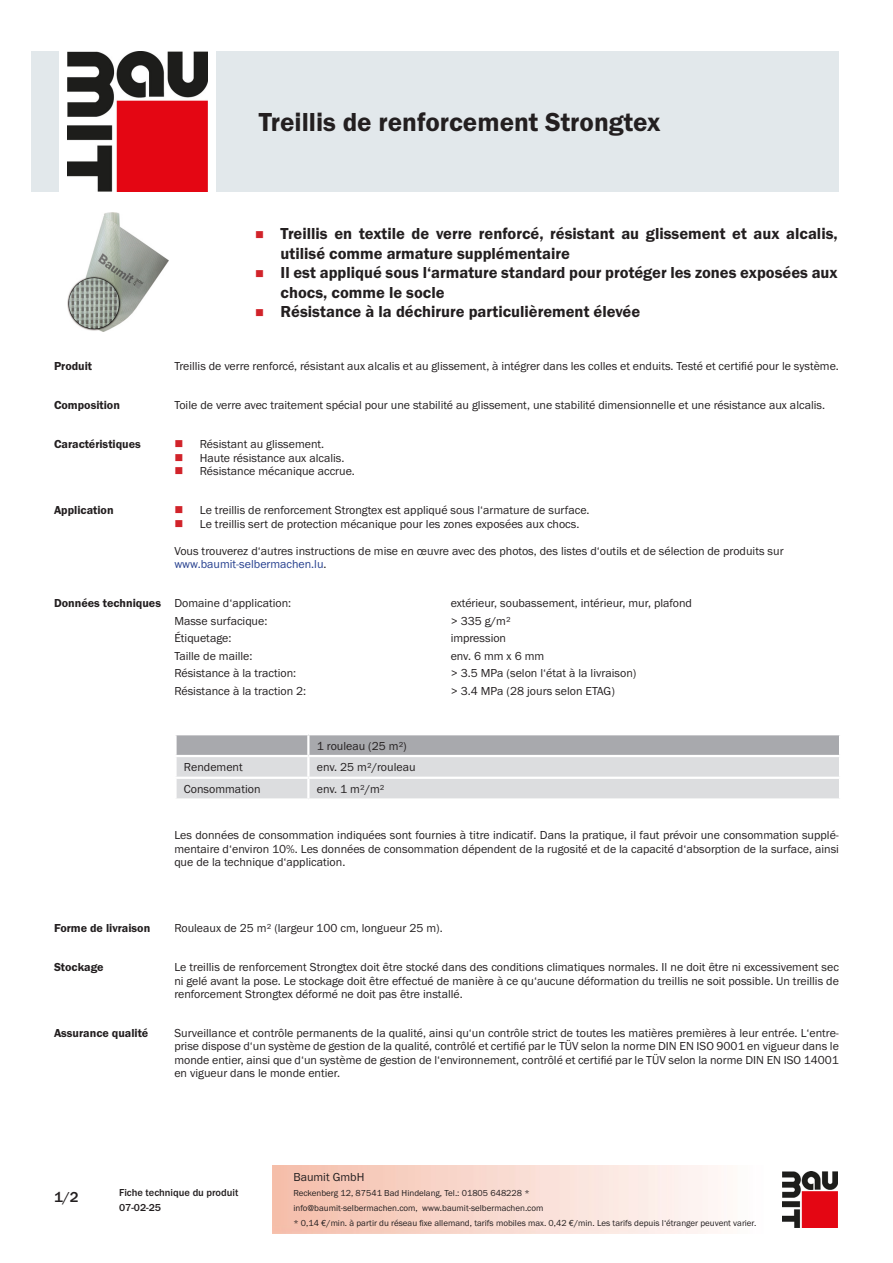
<style>
.page{position:relative;width:893px;height:1263px;background:#fff}
.page>*{position:absolute;margin:0;border:0;box-sizing:border-box;transform-origin:0 0}
.PDS_Produktname{font:27px "BM Franklin Gothic URW Dem";color:#231f20}
.t1{font:16.5px/19.5px "BM Franklin Gothic URW Dem";color:#231f20}
.t2{font:500 15px "BM Franklin Gothic URW";color:#231f20}
.PDS_Standard{font:12px/13.5px "BM Franklin Gothic URW Boo";color:#231f20;text-align:justify}
.PDS_Standard_linksbü{font:12px "BM Franklin Gothic URW Boo";color:#231f20}
.PDS_Header{font:12px "BM Franklin Gothic URW Dem";color:#231f20}
.PDS_Standard-2{font:12px "BM Franklin Gothic URW Boo";color:#253f8e}
.t3{font:500 10.5px/15px "BM Franklin Gothic URW";color:#231f20}
.t4{font:9px/15px "BM Franklin Gothic URW Boo";color:#231f20}
.s1{color:#231f20}
</style>
<div class="page">
<img style="left:782px;top:1171px;width:56px;height:56px">
<div style="left:32px;top:51px;width:27px;height:140px;background:#e2e8eb"></div>
<img style="left:68px;top:51px;width:139px;height:140px">
<div style="left:216px;top:51px;width:623px;height:140px;background:#e2e8eb"></div>
<img style="left:68px;top:213px;width:100px;height:119px">
<svg style="left:175px;top:734px;width:665px;height:65px;background:#cfd0d3"></svg>
<hr style="left:308px;top:798px;width:533px;height:3px;background:#fff">
<p class="PDS_Produktname" style="left:259px;top:106px;width:403px">Treillis de renforcement Strongtex</p>
<p class="t1" style="left:281px;top:224px;width:559px">Treillis en textile de verre renforcé, résistant au glissement et aux alcalis, utilisé comme armature supplémentaire</p>
<p class="t1" style="left:281px;top:263px;width:559px">Il est appliqué sous l‘armature standard pour protéger les zones exposées aux chocs, comme le socle</p>
<p class="t1" style="left:281px;top:302px;width:361px">Résistance à la déchirure particulièrement élevée</p>
<p class="PDS_Header" style="left:54px;top:359px;width:40px">Produit</p>
<p class="PDS_Standard" style="left:174px;top:360px;width:666px">Treillis de verre renforcé, résistant aux alcalis et au glissement, à intégrer dans les colles et enduits. Testé et certifié pour le système.</p>
<p class="PDS_Header" style="left:54px;top:398px;width:67px">Composition</p>
<p class="PDS_Standard" style="left:174px;top:399px;width:652px">Toile de verre avec traitement spécial pour une stabilité au glissement, une stabilité dimensionnelle et une résistance aux alcalis.</p>
<p class="PDS_Header" style="left:54px;top:437px;width:88px">Caractéristiques</p>
<p class="PDS_Standard" style="left:200px;top:438px;width:126px">Résistant au glissement.</p>
<p class="PDS_Standard" style="left:200px;top:451px;width:146px">Haute résistance aux alcalis.</p>
<p class="PDS_Standard" style="left:200px;top:465px;width:157px">Résistance mécanique accrue.</p>
<p class="PDS_Header" style="left:54px;top:503px;width:61px">Application</p>
<p class="PDS_Standard" style="left:200px;top:504px;width:391px">Le treillis de renforcement Strongtex est appliqué sous l‘armature de surface.</p>
<p class="PDS_Standard" style="left:200px;top:517px;width:381px">Le treillis sert de protection mécanique pour les zones exposées aux chocs.</p>
<p class="PDS_Standard" style="left:174px;top:544px;width:611px">Vous trouverez d‘autres instructions de mise en œuvre avec des photos, des listes d‘outils et de sélection de produits sur</p>
<p class="PDS_Standard-2" style="left:174px;top:557px;width:154px">www.baumit-selbermachen.lu<span class="s1">.</span></p>
<p class="PDS_Header" style="left:54px;top:596px;width:109px">Données techniques</p>
<p class="PDS_Standard_linksbü" style="left:174px;top:596px;width:118px">Domaine d‘application:</p>
<p class="PDS_Standard_linksbü" style="left:451px;top:596px;width:243px">extérieur, soubassement, intérieur, mur, plafond</p>
<p class="PDS_Standard_linksbü" style="left:174px;top:613px;width:95px">Masse surfacique:</p>
<p class="PDS_Standard_linksbü" style="left:451px;top:613px;width:61px">&gt; 335 g/m²</p>
<p class="PDS_Standard_linksbü" style="left:174px;top:631px;width:58px">Étiquetage:</p>
<p class="PDS_Standard_linksbü" style="left:451px;top:631px;width:57px">impression</p>
<p class="PDS_Standard_linksbü" style="left:174px;top:648px;width:80px">Taille de maille:</p>
<p class="PDS_Standard_linksbü" style="left:451px;top:648px;width:95px">env. 6 mm x 6 mm</p>
<p class="PDS_Standard_linksbü" style="left:174px;top:666px;width:123px">Résistance à la traction:</p>
<p class="PDS_Standard_linksbü" style="left:451px;top:666px;width:187px">&gt; 3.5 MPa (selon l‘état à la livraison)</p>
<p class="PDS_Standard_linksbü" style="left:174px;top:683px;width:133px">Résistance à la traction 2:</p>
<p class="PDS_Standard_linksbü" style="left:451px;top:683px;width:166px">&gt; 3.4 MPa (28 jours selon ETAG)</p>
<p class="PDS_Standard_linksbü" style="left:317px;top:738px;width:91px">1 rouleau (25 m²)</p>
<p class="PDS_Standard_linksbü" style="left:184px;top:760px;width:60px">Rendement</p>
<p class="PDS_Standard_linksbü" style="left:317px;top:760px;width:100px">env. 25 m²/rouleau</p>
<p class="PDS_Standard_linksbü" style="left:184px;top:782px;width:78px">Consommation</p>
<p class="PDS_Standard_linksbü" style="left:317px;top:782px;width:69px">env. 1 m²/m²</p>
<p class="PDS_Standard" style="left:174px;top:829px;width:666px">Les données de consommation indiquées sont fournies à titre indicatif. Dans la pratique, il faut prévoir une consommation supplé&shy;mentaire d‘environ 10%. Les données de consommation dépendent de la rugosité et de la capacité d‘absorption de la surface, ainsi que de la technique d‘application.</p>
<p class="PDS_Header" style="left:54px;top:921px;width:98px">Forme de livraison</p>
<p class="PDS_Standard" style="left:174px;top:922px;width:270px">Rouleaux de 25 m² (largeur 100 cm, longueur 25 m).</p>
<p class="PDS_Header" style="left:54px;top:960px;width:51px">Stockage</p>
<p class="PDS_Standard" style="left:174px;top:960px;width:666px">Le treillis de renforcement Strongtex doit être stocké dans des conditions climatiques normales. Il ne doit être ni excessivement sec ni gelé avant la pose. Le stockage doit être effectué de manière à ce qu‘aucune déformation du treillis ne soit possible. Un treillis de renforcement Strongtex déformé ne doit pas être installé.</p>
<p class="PDS_Header" style="left:54px;top:1025px;width:96px">Assurance qualité</p>
<p class="PDS_Standard" style="left:174px;top:1026px;width:666px">Surveillance et contrôle permanents de la qualité, ainsi qu‘un contrôle strict de toutes les matières premières à leur entrée. L‘entre&shy;prise dispose d‘un système de gestion de la qualité, contrôlé et certifié par le TÜV selon la norme DIN EN ISO 9001 en vigueur dans le monde entier, ainsi que d‘un système de gestion de l‘environnement, contrôlé et certifié par le TÜV selon la norme DIN EN ISO 14001 en vigueur dans le monde entier.</p>
<p class="t2" style="left:54px;top:1188px;width:26px">1/2</p>
<p class="t3" style="left:119px;top:1185px;width:121px">Fiche technique du produit<br>07-02-25</p>
<p class="PDS_Standard" style="left:293px;top:1170px;width:73px">Baumit GmbH</p>
<p class="t4" style="left:293px;top:1186px;width:464px">Reckenberg 12, 87541 Bad Hindelang, Tel.: 01805 648228 *<br>info@baumit-selbermachen.com, www.baumit-selbermachen.com<br>* 0,14 €/min. à partir du réseau fixe allemand, tarifs mobiles max. 0,42 €/min. Les tarifs depuis l‘étranger peuvent varier.</p>
</div>
